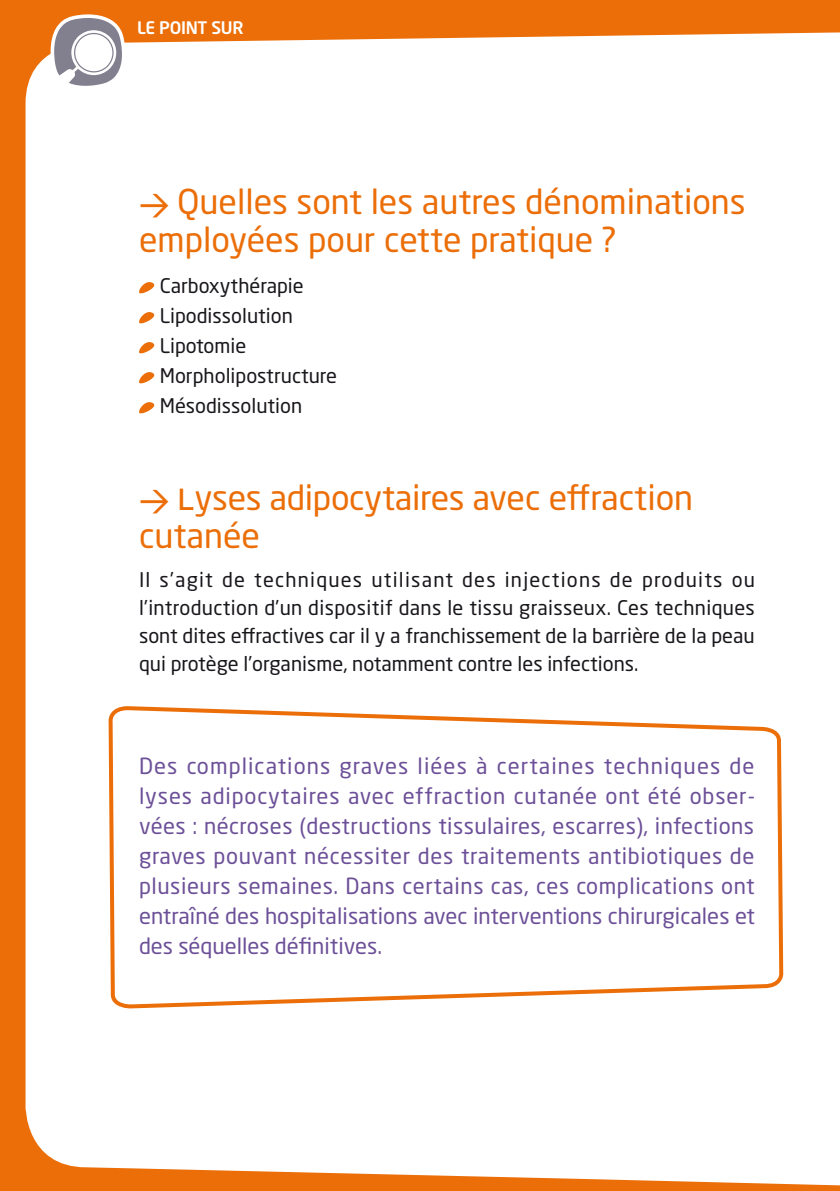
<style>
.page{position:relative;width:840px;height:1191px;background:#fff}
.page>*{position:absolute;margin:0;border:0;box-sizing:border-box;transform-origin:0 0}
.t1{font:34px/38px "Neo Sans Std";color:#eb6e08}
.t2{font:22px/30px "Neo Sans Std";color:#6c5098;text-align:justify}
.t3{font:20px/30px "Neo Sans Std";color:#1a171c}
.t4{font:500 17.2px "Neo Sans Std";letter-spacing:-.01em;color:#fff}
.s1{font-family:"DINOT";font-weight:500;font-size:30px}
</style>
<div class="page">
<div style="left:0;top:0;width:839px;height:1191px;background:#eb6e08"></div>
<div style="left:26px;top:32px;width:813px;height:1154px;background:#fff"></div>
<div style="left:106px;top:32px;width:678px;height:1154px;background:#fff"></div>
<svg style="left:49px;top:14px;width:79px;height:78px;background:#cdc0bb"></svg>
<p class="t4" style="left:137px;top:17px;width:108px">LE POINT SUR</p>
<h1 class="t1" style="left:139px;top:182px;width:608px"><span class="s1">→</span> Quelles sont les autres dénominations employées pour cette pratique ?</h1>
<p class="t3" style="left:160px;top:271px;width:179px">Carboxythérapie<br>Lipodissolution<br>Lipotomie<br>Morpholipostructure<br>Mésodissolution</p>
<h1 class="t1" style="left:139px;top:478px;width:555px"><span class="s1">→ L</span>yses adipocytaires avec effraction cutanée</h1>
<p class="t3" style="left:139px;top:565px;width:617px;line-height:28px;text-align:justify">Il s’agit de techniques utilisant des injections de produits ou l’introduction d’un dispositif dans le tissu graisseux. Ces techniques sont dites effractives car il y a franchissement de la barrière de la peau qui protège l’organisme, notamment contre les infections.</p>
<p class="t2" style="left:139px;top:750px;width:617px">Des complications graves liées à certaines techniques de lyses adipocytaires avec effraction cutanée ont été obser&shy;vées : nécroses (destructions tissulaires, escarres), infections graves pouvant nécessiter des traitements antibiotiques de plusieurs semaines. Dans certains cas, ces complications ont entraîné des hospitalisations avec interventions chirurgicales et des séquelles définitives.</p>
</div>
